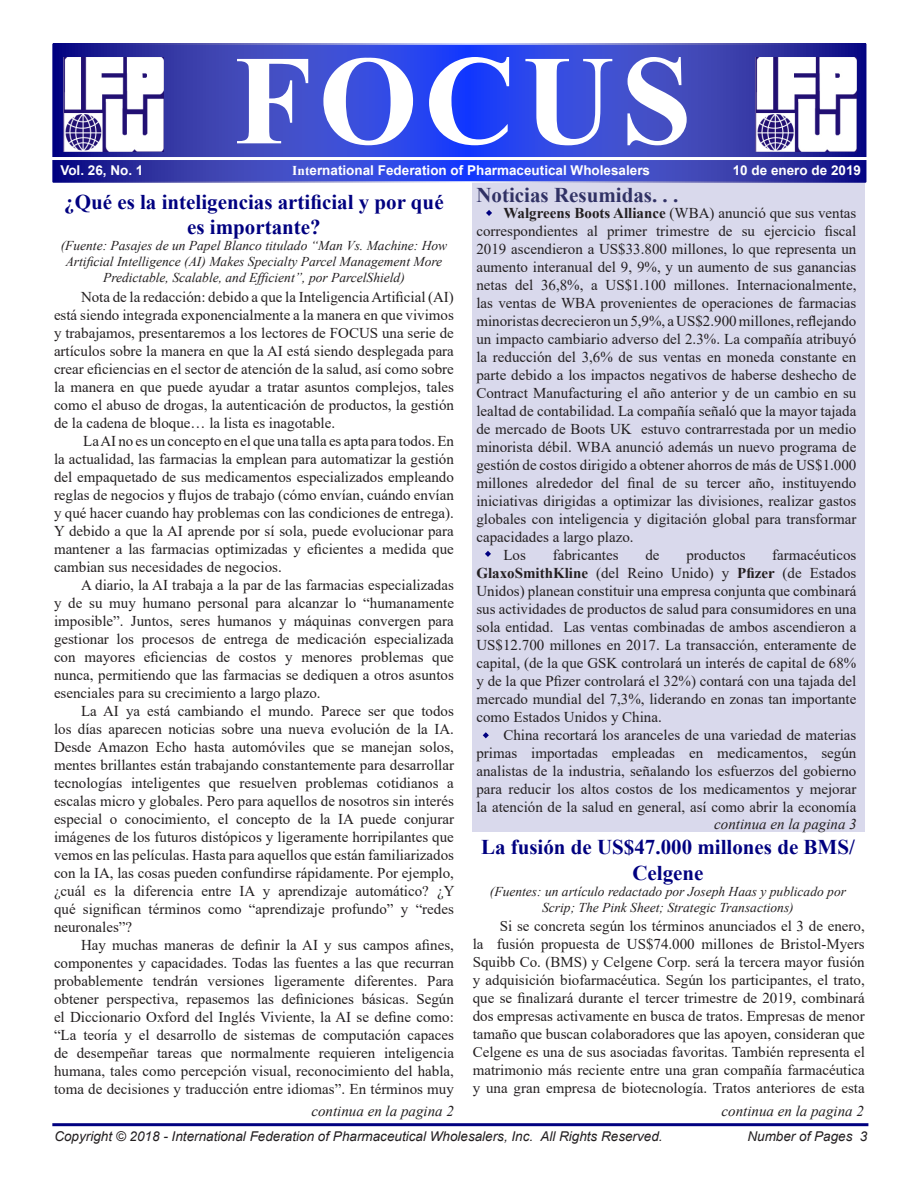
<style>
.page{position:relative;width:918px;height:1188px;background:#fff}
.page>*{position:absolute;margin:0;border:0;box-sizing:border-box;transform-origin:0 0}
.t1{font:700 127.5px "Times New Roman";letter-spacing:.05em;color:#fff}
.t2{font:700 21px/25.2px "Times New Roman";color:#000080;text-align:center}
.t3{font:700 21px "Times New Roman";color:#313265}
.t4{font:15px/18px "Times New Roman";color:#231f20;text-align:justify}
.t5{font:italic 15px "Times New Roman";color:#231f20}
.t6{font:italic 13.5px/16.2px "Times New Roman";color:#231f20;text-align:center}
.t7{font:italic 13.5px "Arial";color:#231f20}
.Source{font:700 13.5px "Arial";color:#fff}
.s1{font-family:"Times New Roman"}
.s2{font-weight:700}
</style>
<div class="page">
<div style="left:472px;top:182px;width:393px;height:650px;background:#d9d9ec"></div>
<hr style="left:52px;top:1123px;width:816px;height:3px;background:#000080">
<svg style="left:55px;top:46px;width:808px;height:134px;background:#3343c9"></svg>
<hr style="left:9px;top:157px;width:859px;height:3px;background:#fff">
<svg style="left:486px;top:210px;width:6px;height:6px"></svg>
<svg style="left:482px;top:732px;width:7px;height:7px"></svg>
<svg style="left:485px;top:551px;width:6px;height:6px"></svg>
<img style="left:64px;top:57px;width:100px;height:95px">
<img style="left:755px;top:57px;width:101px;height:95px">
<p class="t1" style="left:234px;top:9px;width:459px">FOCUS</p>
<p class="Source" style="left:60px;top:161px;width:85px">Vol. 26, No. 1</p>
<p class="Source" style="left:292px;top:161px;width:359px"><span class="s1">Int</span>ernational Federation of Pharmaceutical Wholesalers</p>
<p class="Source" style="left:733px;top:161px;width:130px">10 de enero de 2019</p>
<p class="t2" style="left:64px;top:188px;width:381px">¿Qué es la inteligencias artificial y por qué es importante?</p>
<p class="t6" style="left:61px;top:237px;width:388px">(Fuente: Pasajes de un Papel Blanco titulado “Man Vs. Machine: How<br>Artificial Intelligence (AI) Makes Specialty Parcel Management More<br>Predictable, Scalable, and Efficient”, por ParcelShield)</p>
<p class="t4" style="left:54px;top:288px;width:402px;text-indent:27px">Nota de la redacción: debido a que la Inteligencia Artificial (AI) está siendo integrada exponencialmente a la manera en que vivimos y trabajamos, presentaremos a los lectores de FOCUS una serie de artículos sobre la manera en que la AI está siendo desplegada para crear eficiencias en el sector de atención de la salud, así como sobre la manera en que puede ayudar a tratar asuntos complejos, tales como el abuso de drogas, la autenticación de productos, la gestión de la cadena de bloque… la lista es inagotable.</p>
<p class="t4" style="left:54px;top:432px;width:402px;text-indent:29px">La AI no es un concepto en el que una talla es apta para todos. En la actualidad, las farmacias la emplean para automatizar la gestión del empaquetado de sus medicamentos especializados empleando reglas de negocios y flujos de trabajo (cómo envían, cuándo envían y qué hacer cuando hay problemas con las condiciones de entrega).<br>Y debido a que la AI aprende por sí sola, puede evolucionar para mantener a las farmacias optimizadas y eficientes a medida que cambian sus necesidades de negocios.</p>
<p class="t4" style="left:54px;top:576px;width:402px;text-indent:27px">A diario, la AI trabaja a la par de las farmacias especializadas y de su muy humano personal para alcanzar lo “humanamente imposible”. Juntos, seres humanos y máquinas convergen para gestionar los procesos de entrega de medicación especializada con mayores eficiencias de costos y menores problemas que nunca, permitiendo que las farmacias se dediquen a otros asuntos esenciales para su crecimiento a largo plazo.</p>
<p class="t4" style="left:54px;top:702px;width:402px;text-indent:27px">La AI ya está cambiando el mundo. Parece ser que todos los días aparecen noticias sobre una nueva evolución de la IA.<br>Desde Amazon Echo hasta automóviles que se manejan solos, mentes brillantes están trabajando constantemente para desarrollar tecnologías inteligentes que resuelven problemas cotidianos a escalas micro y globales. Pero para aquellos de nosotros sin interés especial o conocimiento, el concepto de la IA puede conjurar imágenes de los futuros distópicos y ligeramente horripilantes que vemos en las películas. Hasta para aquellos que están familiarizados con la IA, las cosas pueden confundirse rápidamente. Por ejemplo, ¿cuál es la diferencia entre IA y aprendizaje automático? ¿Y qué significan términos como “aprendizaje profundo” y “redes neuronales”?</p>
<p class="t4" style="left:54px;top:936px;width:402px;text-indent:27px">Hay muchas maneras de definir la AI y sus campos afines, componentes y capacidades. Todas las fuentes a las que recurran probablemente tendrán versiones ligeramente diferentes. Para obtener perspectiva, repasemos las definiciones básicas. Según el Diccionario Oxford del Inglés Viviente, la AI se define como: “La teoría y el desarrollo de sistemas de computación capaces de desempeñar tareas que normalmente requieren inteligencia humana, tales como percepción visual, reconocimiento del habla, toma de decisiones y traducción entre idiomas”. En términos muy</p>
<p class="t5" style="left:311px;top:1101px;width:144px">continua en la pagina 2</p>
<p class="t3" style="left:476px;top:180px;width:203px">Noticias Resumidas. . .</p>
<p class="t4" style="left:476px;top:203px;width:382px;text-indent:27px"><span class="s2">Walgreens Boots Alliance</span> (WBA) anunció que sus ventas correspondientes al primer trimestre de su ejercicio fiscal 2019 ascendieron a US$33.800 millones, lo que representa un aumento interanual del 9, 9%, y un aumento de sus ganancias netas del 36,8%, a US$1.100 millones. Internacionalmente, las ventas de WBA provenientes de operaciones de farmacias minoristas decrecieron un 5,9%, a US$2.900 millones, reflejando un impacto cambiario adverso del 2.3%. La compañía atribuyó la reducción del 3,6% de sus ventas en moneda constante en parte debido a los impactos negativos de haberse deshecho de Contract Manufacturing el año anterior y de un cambio en su lealtad de contabilidad. La compañía señaló que la mayor tajada de mercado de Boots UK estuvo contrarrestada por un medio minorista débil. WBA anunció además un nuevo programa de gestión de costos dirigido a obtener ahorros de más de US$1.000 millones alrededor del final de su tercer año, instituyendo iniciativas dirigidas a optimizar las divisiones, realizar gastos globales con inteligencia y digitación global para transformar capacidades a largo plazo.</p>
<p class="t4" style="left:503px;top:545px;width:24px">Los</p>
<p class="t4" style="left:553px;top:545px;width:67px">fabricantes</p>
<p class="t4" style="left:645px;top:545px;width:16px">de</p>
<p class="t4" style="left:686px;top:545px;width:61px">productos</p>
<p class="t4" style="left:476px;top:545px;width:382px;text-indent:296px">farmacéuticos <span class="s2">GlaxoSmithKline</span> (del Reino Unido) y <span class="s2">Pfizer</span> (de Estados Unidos) planean constituir una empresa conjunta que combinará sus actividades de productos de salud para consumidores en una sola entidad. Las ventas combinadas de ambos ascendieron a US$12.700 millones en 2017. La transacción, enteramente de capital, (de la que GSK controlará un interés de capital de 68% y de la que Pfizer controlará el 32%) contará con una tajada del mercado mundial del 7,3%, liderando en zonas tan importante como Estados Unidos y China.</p>
<p class="t4" style="left:476px;top:725px;width:381px;text-indent:27px">China recortará los aranceles de una variedad de materias primas importadas empleadas en medicamentos, según analistas de la industria, señalando los esfuerzos del gobierno para reducir los altos costos de los medicamentos y mejorar la atención de la salud en general, así como abrir la economía</p>
<p class="t5" style="left:714px;top:814px;width:144px">continua en la pagina 3</p>
<p class="t2" style="left:481px;top:834px;width:375px">La fusión de US$47.000 millones de BMS/<br>Celgene</p>
<p class="t6" style="left:490px;top:883px;width:358px">(Fuentes: un artículo redactado por Joseph Haas y publicado por<br>Scrip; The Pink Sheet; Strategic Transactions)</p>
<p class="t4" style="left:473px;top:916px;width:394px;text-indent:27px">Si se concreta según los términos anunciados el 3 de enero, la fusión propuesta de US$74.000 millones de Bristol-Myers Squibb Co. (BMS) y Celgene Corp. será la tercera mayor fusión y adquisición biofarmacéutica. Según los participantes, el trato, que se finalizará durante el tercer trimestre de 2019, combinará dos empresas activamente en busca de tratos. Empresas de menor tamaño que buscan colaboradores que las apoyen, consideran que Celgene es una de sus asociadas favoritas. También representa el matrimonio más reciente entre una gran compañía farmacéutica y una gran empresa de biotecnología. Tratos anteriores de esta</p>
<p class="t5" style="left:722px;top:1101px;width:144px">continua en la pagina 2</p>
<p class="t7" style="left:54px;top:1128px;width:610px">Copyright © 2018 - International Federation of Pharmaceutical Wholesalers, Inc. All Rights Reserved.</p>
<p class="t7" style="left:747px;top:1128px;width:122px">Number of Pages 3</p>
</div>
